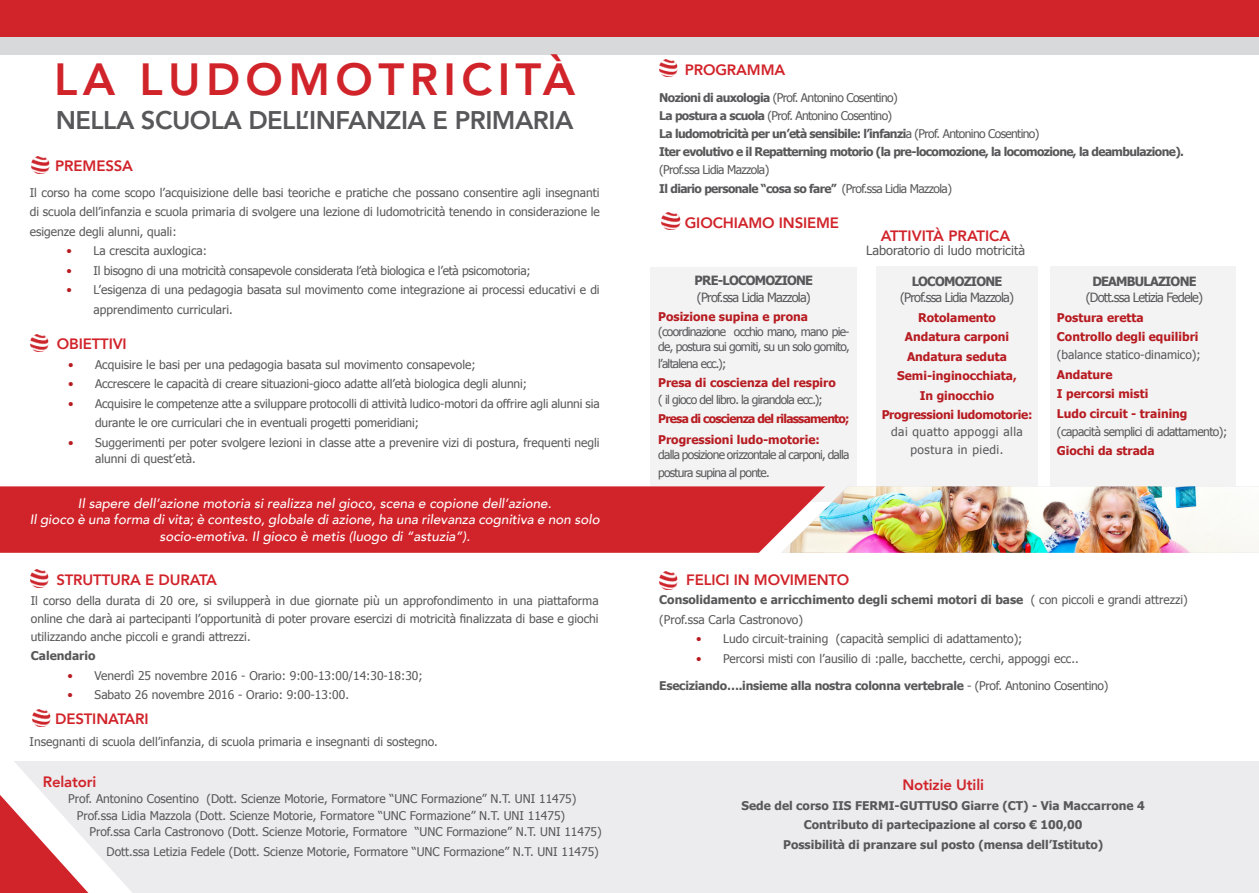
<style>
.page{position:relative;width:1259px;height:893px;background:#fff}
.page>*{position:absolute;margin:0;border:0;box-sizing:border-box;transform-origin:0 0}
.t1{font:800 45px "Avenir";letter-spacing:.12em;color:#d1232a}
.t2{font:800 25.5px "Avenir";letter-spacing:-.02em;color:#58585a}
.t3{font:800 15px "Avenir";letter-spacing:-.01em;color:#d1232a}
.t4{font:italic 500 13.5px/16.5px "Avenir";color:#fff;text-align:center}
.t5{font:12.75px "Tahoma";letter-spacing:-.06em;color:#58585a}
.t6{font:700 12.75px "Tahoma";letter-spacing:-.06em;color:#58585a}
.t7{font:12.75px "Tahoma";color:#58585a}
.t8{font:12px/19.5px "Tahoma";color:#58585a}
.t9{font:700 12px "Tahoma";color:#b71c21}
.t10{font:700 12px "Tahoma";color:#58585a}
.t11{font:700 12px "Tahoma";letter-spacing:-.05em;color:#58585a}
.t12{font:12px/15px "Tahoma";letter-spacing:-.06em;color:#58585a}
.t13{font:12px "Tahoma";letter-spacing:-.05em;color:#58585a}
.t14{font:12px "Tahoma";letter-spacing:-.02em;color:#58585a}
.t15{font:700 12px "Tahoma";letter-spacing:-.02em;color:#58585a}
.t16{font:700 12px/16.5px "Tahoma";letter-spacing:-.02em;color:#b71c21;text-align:center}
.t17{font:700 12px "Tahoma";letter-spacing:-.06em;color:#b71c21}
.t18{font:12px "Tahoma";letter-spacing:-.04em;color:#58585a}
.t19{font:12px "Tahoma";letter-spacing:.04em;color:#58585a}
.s1{color:#b71c21}
.s2{font-weight:700}
.s3{font-weight:400}
.s4{font-weight:400;color:#58585a}
</style>
<div class="page">
<div style="left:629px;top:18px;width:630px;height:37px;background:#d8d9db"></div>
<div style="left:629px;top:0;width:630px;height:37px;background:#d1232a"></div>
<div style="left:0;top:18px;width:629px;height:37px;background:#d8d9db"></div>
<div style="left:0;top:0;width:629px;height:37px;background:#d1232a"></div>
<img style="left:31px;top:156px;width:18px;height:17px">
<img style="left:31px;top:334px;width:18px;height:17px">
<div style="left:0;top:762px;width:1259px;height:131px;background:#ececee"></div>
<svg style="left:0;top:761px;width:132px;height:132px"></svg>
<img style="left:659px;top:60px;width:18px;height:17px">
<img style="left:31px;top:570px;width:18px;height:17px">
<img style="left:662px;top:213px;width:18px;height:17px">
<div style="left:651px;top:267px;width:206px;height:234px;background:#f3f3f4"></div>
<div style="left:876px;top:266px;width:161px;height:235px;background:#f3f3f4"></div>
<div style="left:1050px;top:266px;width:185px;height:235px;background:#f3f3f4"></div>
<div style="left:0;top:486px;width:781px;height:67px;background:#d1232a"></div>
<img style="left:781px;top:486px;width:478px;height:67px">
<img style="left:659px;top:572px;width:18px;height:17px">
<img style="left:32px;top:709px;width:18px;height:18px">
<p class="t1" style="left:54px;top:44px;width:523px">LA LUDOMOTRICITÀ</p>
<p class="t2" style="left:56px;top:100px;width:519px">NELLA SCUOLA DELL’INFANZIA E PRIMARIA</p>
<p class="t3" style="left:55px;top:154px;width:79px">PREMESSA</p>
<p class="t8" style="left:30px;top:182px;width:571px;text-align:justify">Il corso ha come scopo l’acquisizione delle basi teoriche e pratiche che possano consentire agli insegnanti di scuola dell’infanzia e scuola primaria di svolgere una lezione di ludomotricità tenendo in considerazione le esigenze degli alunni, quali:</p>
<p class="t8" style="left:67px;top:240px;width:142px"><span class="s1">•</span> La crescita auxlogica:</p>
<p class="t14" style="left:67px;top:262px;width:466px"><span class="s1">•</span> Il bisogno di una motricità consapevole considerata l’età biologica e l’età psicomotoria;</p>
<p class="t8" style="left:94px;top:279px;width:507px;text-indent:-27px"><span class="s1">•</span> L’esigenza di una pedagogia basata sul movimento come integrazione ai processi educativi e di apprendimento curriculari.</p>
<p class="t3" style="left:57px;top:332px;width:71px">OBIETTIVI</p>
<p class="t8" style="left:68px;top:354px;width:409px"><span class="s1">•</span> Acquisire le basi per una pedagogia basata sul movimento consapevole;</p>
<p class="t8" style="left:68px;top:373px;width:460px"><span class="s1">•</span> Accrescere le capacità di creare situazioni-gioco adatte all’età biologica degli alunni;</p>
<p class="t8" style="left:95px;top:393px;width:506px;text-indent:-27px"><span class="s1">•</span> Acquisire le competenze atte a sviluppare protocolli di attività ludico-motori da offrire agli alunni sia durante le ore curriculari che in eventuali progetti pomeridiani;</p>
<p class="t8" style="left:95px;top:433px;width:506px;line-height:16.5px;text-indent:-27px"><span class="s1">•</span> Suggerimenti per poter svolgere lezioni in classe atte a prevenire vizi di postura, frequenti negli alunni di quest’età.</p>
<p class="t4" style="left:78px;top:495px;width:475px">Il sapere dell’azione motoria si realizza nel gioco, scena e copione dell’azione.</p>
<p class="t4" style="left:30px;top:512px;width:571px">Il gioco è una forma di vita; è contesto, globale di azione, ha una rilevanza cognitiva e non solo socio-emotiva. Il gioco è metis (luogo di “astuzia”).</p>
<p class="t3" style="left:56px;top:568px;width:162px">STRUTTURA E DURATA</p>
<p class="t8" style="left:31px;top:591px;width:569px;line-height:18px;text-align:justify">Il corso della durata di 20 ore, si svilupperà in due giornate più un approfondimento in una piattaforma online che darà ai partecipanti l’opportunità di poter provare esercizi di motricità finalizzata di base e giochi utilizzando anche piccoli e grandi attrezzi.</p>
<p class="t10" style="left:31px;top:647px;width:66px">Calendario</p>
<p class="t8" style="left:68px;top:665px;width:356px"><span class="s1">•</span> Venerdì 25 novembre 2016 - Orario: 9:00-13:00/14:30-18:30;</p>
<p class="t8" style="left:68px;top:684px;width:283px"><span class="s1">•</span> Sabato 26 novembre 2016 - Orario: 9:00-13:00.</p>
<p class="t3" style="left:55px;top:707px;width:95px">DESTINATARI</p>
<p class="t8" style="left:30px;top:731px;width:409px">Insegnanti di scuola dell’infanzia, di scuola primaria e insegnanti di sostegno.</p>
<p class="t3" style="left:43px;top:770px;width:55px">Relatori</p>
<p class="t8" style="left:68px;top:789px;width:509px">Prof. Antonino Cosentino (Dott. Scienze Motorie, Formatore “UNC Formazione” N.T. UNI 11475)</p>
<p class="t8" style="left:77px;top:805px;width:490px">Prof.ssa Lidia Mazzola (Dott. Scienze Motorie, Formatore “UNC Formazione” N.T. UNI 11475)</p>
<p class="t8" style="left:90px;top:822px;width:513px">Prof.ssa Carla Castronovo (Dott. Scienze Motorie, Formatore “UNC Formazione” N.T. UNI 11475)</p>
<p class="t8" style="left:107px;top:841px;width:494px">Dott.ssa Letizia Fedele (Dott. Scienze Motorie, Formatore “UNC Formazione” N.T. UNI 11475)</p>
<p class="t3" style="left:685px;top:58px;width:102px">PROGRAMMA</p>
<p class="t13" style="left:659px;top:89px;width:240px"><span class="s2">Nozioni di auxologia</span> (Prof. Antonino Cosentino)</p>
<p class="t13" style="left:659px;top:107px;width:234px"><span class="s2">La postura a scuola</span> (Prof. Antonino Cosentino)</p>
<p class="t11" style="left:659px;top:125px;width:382px">La ludomotricità per un’età sensibile: l’infanzi<span class="s3">a (Prof. Antonino Cosentino)</span></p>
<p class="t11" style="left:659px;top:143px;width:526px">Iter evolutivo e il Repatterning motorio (la pre-locomozione, la locomozione, la deambulazione).</p>
<p class="t13" style="left:659px;top:161px;width:111px">(Prof.ssa Lidia Mazzola)</p>
<p class="t11" style="left:659px;top:180px;width:294px">Il diario personale “cosa so fare” <span class="s3">(Prof.ssa Lidia Mazzola)</span></p>
<p class="t3" style="left:685px;top:211px;width:156px">GIOCHIAMO INSIEME</p>
<p class="t3" style="left:881px;top:225px;width:131px">ATTIVITÀ PRATICA</p>
<p class="t7" style="left:866px;top:242px;width:160px">Laboratorio di ludo motricità</p>
<p class="t6" style="left:694px;top:272px;width:120px">PRE-LOCOMOZIONE</p>
<p class="t5" style="left:697px;top:288px;width:115px">(Prof.ssa Lidia Mazzola)</p>
<p class="t9" style="left:658px;top:308px;width:151px">Posizione supina e prona</p>
<p class="t12" style="left:658px;top:324px;width:193px">(coordinazione occhio mano, mano pie&shy;de, postura sui gomiti, su un solo gomito,</p>
<p class="t12" style="left:658px;top:355px;width:70px">l’altalena ecc.);</p>
<p class="t9" style="left:658px;top:374px;width:179px">Presa di coscienza del respiro</p>
<p class="t12" style="left:658px;top:391px;width:166px">( il gioco del libro. la girandola ecc.);</p>
<p class="t17" style="left:658px;top:410px;width:193px">Presa di coscienza del rilassamento;</p>
<p class="t9" style="left:658px;top:431px;width:163px">Progressioni ludo-motorie:</p>
<p class="t12" style="left:658px;top:445px;width:193px;line-height:18px">dalla posizione orizzontale al carponi, dalla postura supina al ponte.</p>
<p class="t6" style="left:911px;top:272px;width:92px">LOCOMOZIONE</p>
<p class="t5" style="left:900px;top:289px;width:115px">(Prof.ssa Lidia Mazzola)</p>
<p class="t9" style="left:918px;top:309px;width:79px">Rotolamento</p>
<p class="t9" style="left:905px;top:328px;width:106px">Andatura carponi</p>
<p class="t9" style="left:907px;top:348px;width:101px">Andatura seduta</p>
<p class="t9" style="left:897px;top:367px;width:121px">Semi-inginocchiata,</p>
<p class="t9" style="left:919px;top:387px;width:76px">In ginocchio</p>
<p class="t16" style="left:881px;top:406px;width:152px">Progressioni ludomotorie: <span class="s4">dai quatto appoggi alla</span></p>
<p class="t19" style="left:910px;top:441px;width:94px">postura in piedi.</p>
<p class="t6" style="left:1092px;top:272px;width:106px">DEAMBULAZIONE</p>
<p class="t5" style="left:1085px;top:289px;width:119px">(Dott.ssa Letizia Fedele)</p>
<p class="t9" style="left:1057px;top:309px;width:88px">Postura eretta</p>
<p class="t9" style="left:1057px;top:328px;width:143px">Controllo degli equilibri</p>
<p class="t8" style="left:1057px;top:345px;width:145px">(balance statico-dinamico);</p>
<p class="t9" style="left:1057px;top:366px;width:57px">Andature</p>
<p class="t9" style="left:1057px;top:385px;width:93px">I percorsi misti</p>
<p class="t9" style="left:1057px;top:405px;width:132px">Ludo circuit - training</p>
<p class="t18" style="left:1057px;top:423px;width:172px">(capacità semplici di adattamento);</p>
<p class="t9" style="left:1057px;top:442px;width:99px">Giochi da strada</p>
<p class="t3" style="left:686px;top:568px;width:165px">FELICI IN MOVIMENTO</p>
<p class="t10" style="left:659px;top:591px;width:530px">Consolidamento e arricchimento degli schemi motori di base <span class="s3">( con piccoli e grandi attrezzi)</span></p>
<p class="t8" style="left:659px;top:609px;width:145px">(Prof.ssa Carla Castronovo)</p>
<p class="t8" style="left:696px;top:628px;width:328px"><span class="s1">•</span> Ludo circuit-training (capacità semplici di adattamento);</p>
<p class="t8" style="left:696px;top:648px;width:384px"><span class="s1">•</span> Percorsi misti con l’ausilio di :palle, bacchette, cerchi, appoggi ecc..</p>
<p class="t15" style="left:659px;top:677px;width:451px">Eseciziando….insieme alla nostra colonna vertebrale <span class="s3">- (Prof. Antonino Cosentino)</span></p>
<p class="t3" style="left:902px;top:773px;width:83px">Notizie Utili</p>
<p class="t10" style="left:741px;top:797px;width:405px">Sede del corso IIS FERMI-GUTTUSO Giarre (CT) - Via Maccarrone 4</p>
<p class="t10" style="left:804px;top:816px;width:280px">Contributo di partecipazione al corso € 100,00</p>
<p class="t10" style="left:783px;top:836px;width:322px">Possibilità di pranzare sul posto (mensa dell’Istituto)</p>
</div>
